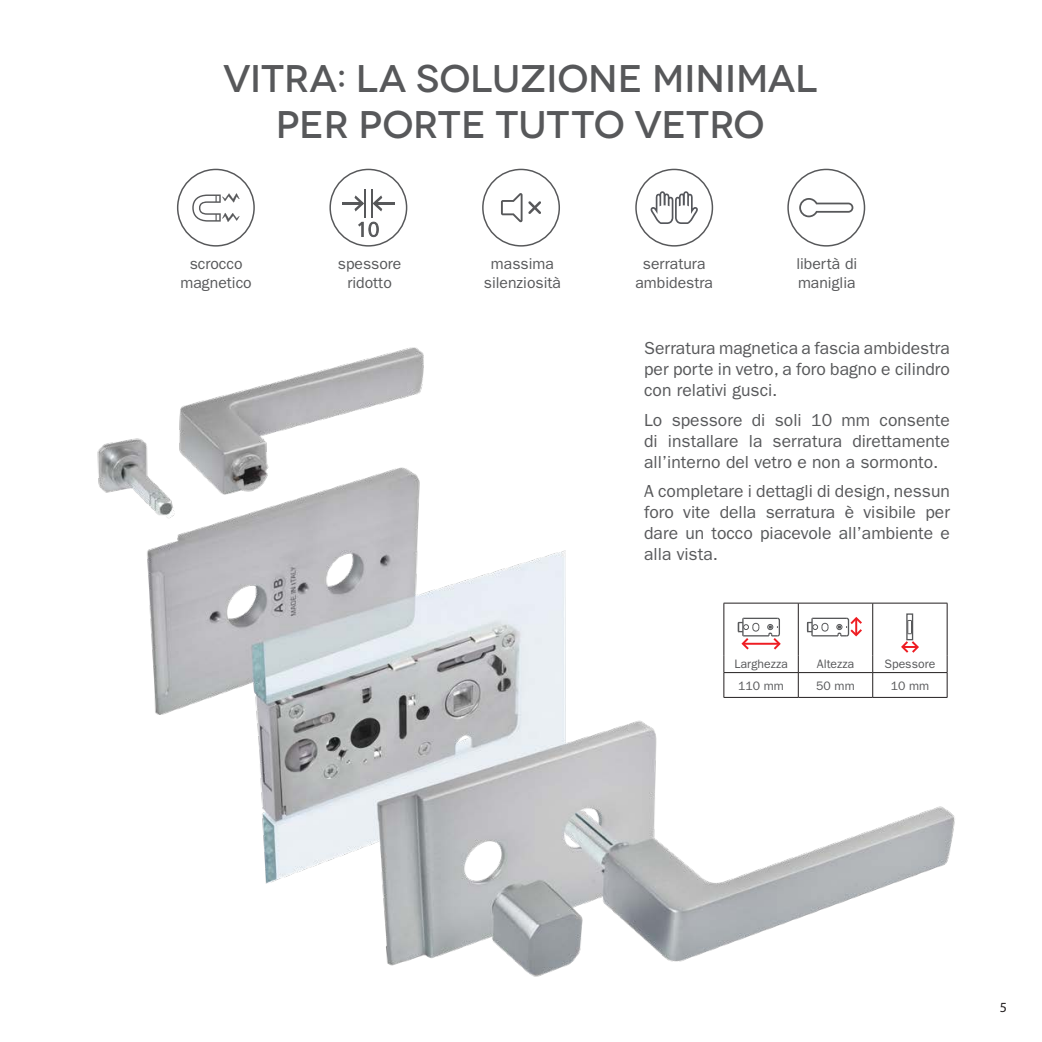
<style>
.page{position:relative;width:1042px;height:1042px;background:#fff}
.page>*{position:absolute;margin:0;border:0;box-sizing:border-box;transform-origin:0 0}
.t1{font:500 38.5px/46.2px "Novecentowide";color:#57585a;text-align:center}
.t2{font:17.5px/21px "ITC Franklin Gothic Std";color:#57585a;text-align:justify}
.t3{font:15.75px/18.9px "ITC Franklin Gothic Std";color:#57585a;text-align:center}
.t4{font:14px "Myriad Pro";color:#231f20}
.t5{font:12.25px "Franklin Gothic";color:#57585a}
</style>
<div class="page">
<svg style="left:192px;top:193px;width:47px;height:29px"></svg>
<div style="left:177px;top:169px;width:78px;height:78px;border:1px solid #57585a;border-radius:50%"></div>
<hr style="left:342px;top:202px;width:20px;height:3px;background:#57585a">
<hr style="left:374px;top:202px;width:20px;height:3px;background:#57585a">
<div style="left:329px;top:169px;width:78px;height:78px;border:1px solid #57585a;border-radius:50%"></div>
<svg style="left:354px;top:189px;width:28px;height:48px"></svg>
<svg style="left:650px;top:191px;width:48px;height:33px"></svg>
<div style="left:635px;top:169px;width:78px;height:78px;border:1px solid #57585a;border-radius:50%"></div>
<svg style="left:501px;top:193px;width:21px;height:29px"></svg>
<svg style="left:528px;top:201px;width:13px;height:13px"></svg>
<div style="left:482px;top:169px;width:78px;height:78px;border:1px solid #57585a;border-radius:50%"></div>
<svg style="left:799px;top:198px;width:54px;height:19px"></svg>
<div style="left:787px;top:169px;width:78px;height:78px;border:1px solid #57585a;border-radius:50%"></div>
<img style="left:97px;top:347px;width:858px;height:630px">
<hr style="left:723px;top:603px;width:1px;height:52px;background:#231f20">
<hr style="left:798px;top:603px;width:1px;height:52px;background:#231f20">
<hr style="left:872px;top:603px;width:1px;height:52px;background:#231f20">
<hr style="left:947px;top:603px;width:1px;height:52px;background:#231f20">
<hr style="left:723px;top:672px;width:75px;height:1px;background:#231f20">
<svg style="left:723px;top:655px;width:1px;height:42px"></svg>
<hr style="left:798px;top:672px;width:75px;height:1px;background:#231f20">
<svg style="left:798px;top:655px;width:1px;height:42px"></svg>
<hr style="left:873px;top:672px;width:74px;height:1px;background:#231f20">
<svg style="left:872px;top:655px;width:1px;height:42px"></svg>
<svg style="left:947px;top:655px;width:1px;height:42px"></svg>
<hr style="left:723px;top:697px;width:75px;height:1px;background:#231f20">
<hr style="left:798px;top:697px;width:75px;height:1px;background:#231f20">
<hr style="left:873px;top:697px;width:74px;height:1px;background:#231f20">
<hr style="left:723px;top:603px;width:75px;height:1px;background:#231f20">
<hr style="left:798px;top:603px;width:75px;height:1px;background:#231f20">
<hr style="left:873px;top:603px;width:74px;height:1px;background:#231f20">
<svg style="left:737px;top:617px;width:45px;height:34px"></svg>
<hr style="left:743px;top:643px;width:36px;height:2px;background:#ee1d23">
<svg style="left:806px;top:615px;width:58px;height:23px"></svg>
<svg style="left:899px;top:619px;width:21px;height:33px"></svg>
<div style="left:906px;top:613px;width:7px;height:27px;border:1px solid #57585a"></div>
<h1 class="t1" style="left:223px;top:56px;width:596px">VITRA: LA SOLUZIONE MINIMAL<br>PER PORTE TUTTO VETRO</h1>
<p class="t3" style="left:180px;top:254px;width:73px">scrocco magnetico</p>
<p class="t3" style="left:338px;top:254px;width:65px">spessore ridotto</p>
<p class="t3" style="left:484px;top:254px;width:79px">massima silenziosità</p>
<p class="t3" style="left:796px;top:254px;width:62px;text-align:left">libertà di maniglia</p>
<p class="t3" style="left:635px;top:254px;width:79px">serratura ambidestra</p>
<p class="t2" style="left:644px;top:337px;width:307px">Serratura magnetica a fascia ambidestra per porte in vetro, a foro bagno e cilindro con relativi gusci.</p>
<p class="t2" style="left:644px;top:409px;width:307px">Lo spessore di soli 10 mm consente di installare la serratura direttamente all’interno del vetro e non a sormonto.</p>
<p class="t2" style="left:644px;top:481px;width:307px">A completare i dettagli di design, nessun foro vite della serratura è visibile per dare un tocco piacevole all’ambiente e alla vista.</p>
<p class="t5" style="left:734px;top:656px;width:55px">Larghezza</p>
<p class="t5" style="left:817px;top:656px;width:39px">Altezza</p>
<p class="t5" style="left:884px;top:656px;width:52px">Spessore</p>
<p class="t5" style="left:738px;top:679px;width:47px">110 mm</p>
<p class="t5" style="left:816px;top:679px;width:40px">50 mm</p>
<p class="t5" style="left:890px;top:679px;width:40px">10 mm</p>
<p class="t4" style="left:999px;top:1000px;width:9px">5</p>
</div>
